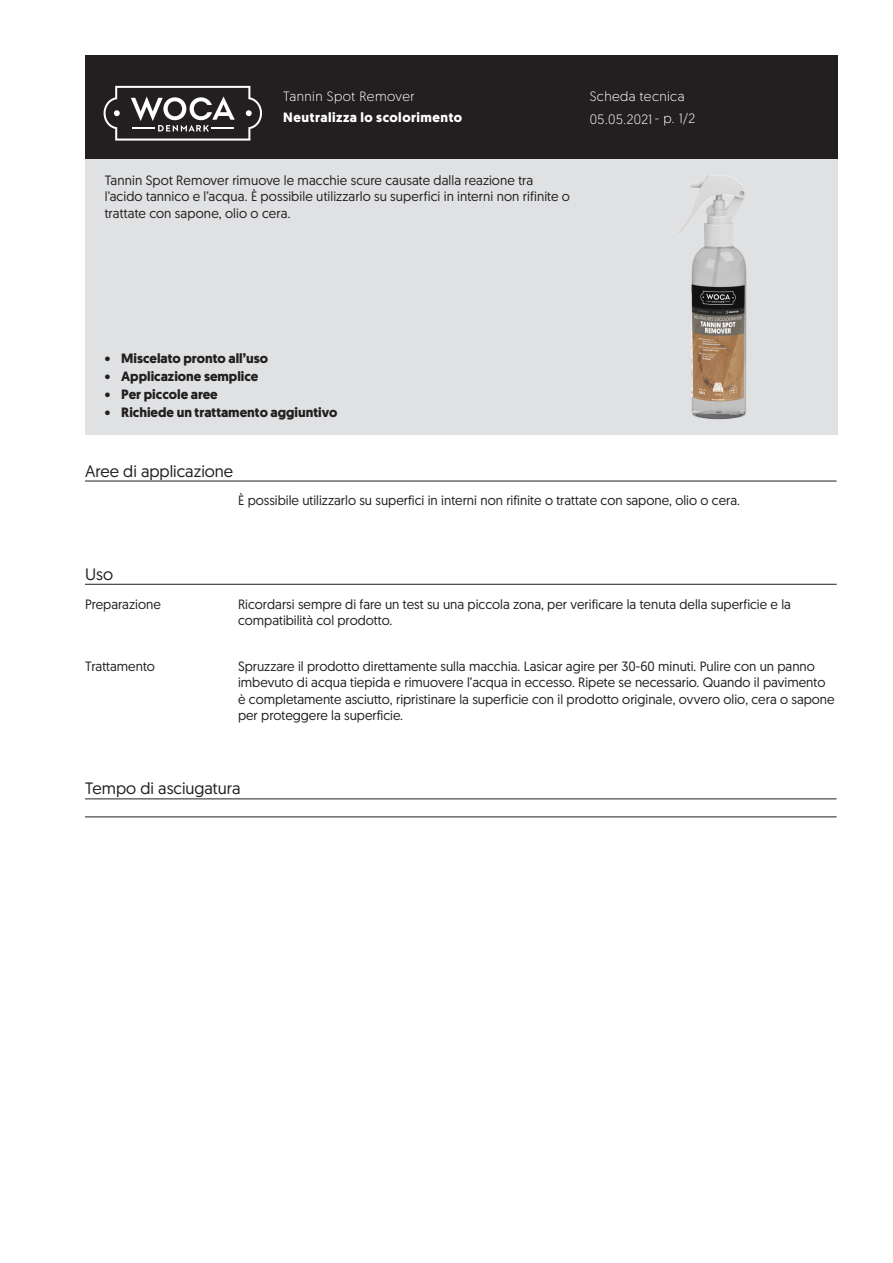
<style>
.page{position:relative;width:893px;height:1263px;background:#fff}
.page>*{position:absolute;margin:0;border:0;box-sizing:border-box;transform-origin:0 0}
.skyBodyHdn{font:16.5px "Geomanist";color:#231f20}
.skyBodyTxt{font:13.5px/16.5px "Geomanist";color:#231f20}
.skyRegularTxtBodytex{font:13.5px/16.5px "Geomanist";letter-spacing:.01em;color:#231f20}
.skyBulletBodytext{font:700 13.5px "Geomanist";color:#231f20}
.skyWhiteHdnBodytext{font:300 13.5px "Geomanist";letter-spacing:.03em;color:#fff}
.skyWhiteBoldHdnBodyt{font:700 13.5px "Geomanist";letter-spacing:.04em;color:#fff}
.skyBodyCap{font:13.5px "Geomanist";color:#231f20}
</style>
<div class="page">
<div style="left:85px;top:159px;width:753px;height:276px;background:#e0e1e3"></div>
<div style="left:85px;top:55px;width:753px;height:104px;background:#231f20"></div>
<hr style="left:85px;top:481px;width:752px;height:1px;background:#231f20">
<hr style="left:85px;top:584px;width:752px;height:1px;background:#231f20">
<hr style="left:85px;top:799px;width:752px;height:1px;background:#231f20">
<hr style="left:85px;top:817px;width:752px;height:1px;background:#231f20">
<svg style="left:104px;top:86px;width:158px;height:55px"></svg>
<img style="left:679px;top:175px;width:67px;height:244px">
<p class="skyWhiteHdnBodytext" style="left:283px;top:87px;width:133px">Tannin Spot Remover</p>
<p class="skyWhiteBoldHdnBodyt" style="left:283px;top:108px;width:180px">Neutralizza lo scolorimento</p>
<p class="skyRegularTxtBodytex" style="left:105px;top:171px;width:467px">Tannin Spot Remover rimuove le macchie scure causate dalla reazione tra l’acido tannico e l’acqua. È possibile utilizzarlo su superfici in interni non rifinite o trattate con sapone, olio o cera.</p>
<p class="skyWhiteHdnBodytext" style="left:590px;top:87px;width:96px">Scheda tecnica</p>
<p class="skyWhiteHdnBodytext" style="left:590px;top:110px;width:107px">05.05.2021- p. 1/2</p>
<p class="skyBulletBodytext" style="left:105px;top:350px;width:165px">• Miscelato pronto all’uso</p>
<p class="skyBulletBodytext" style="left:105px;top:368px;width:155px">• Applicazione semplice</p>
<p class="skyBulletBodytext" style="left:105px;top:386px;width:115px">• Per piccole aree</p>
<p class="skyBulletBodytext" style="left:105px;top:404px;width:234px">• Richiede un trattamento aggiuntivo</p>
<p class="skyBodyHdn" style="left:85px;top:460px;width:150px">Aree di applicazione</p>
<p class="skyBodyTxt" style="left:238px;top:492px;width:503px">È possibile utilizzarlo su superfici in interni non rifinite o trattate con sapone, olio o cera.</p>
<p class="skyBodyHdn" style="left:85px;top:563px;width:30px">Uso</p>
<p class="skyBodyCap" style="left:85px;top:595px;width:77px">Preparazione</p>
<p class="skyBodyTxt" style="left:238px;top:595px;width:554px">Ricordarsi sempre di fare un test su una piccola zona, per verificare la tenuta della superficie e la compatibilità col prodotto.</p>
<p class="skyBodyCap" style="left:85px;top:657px;width:71px">Trattamento</p>
<p class="skyBodyTxt" style="left:238px;top:657px;width:598px">Spruzzare il prodotto direttamente sulla macchia. Lasicar agire per 30-60 minuti. Pulire con un panno imbevuto di acqua tiepida e rimuovere l’acqua in eccesso. Ripete se necessario. Quando il pavimento è completamente asciutto, ripristinare la superficie con il prodotto originale, ovvero olio, cera o sapone per proteggere la superficie.</p>
<p class="skyBodyHdn" style="left:85px;top:778px;width:157px">Tempo di asciugatura</p>
</div>
